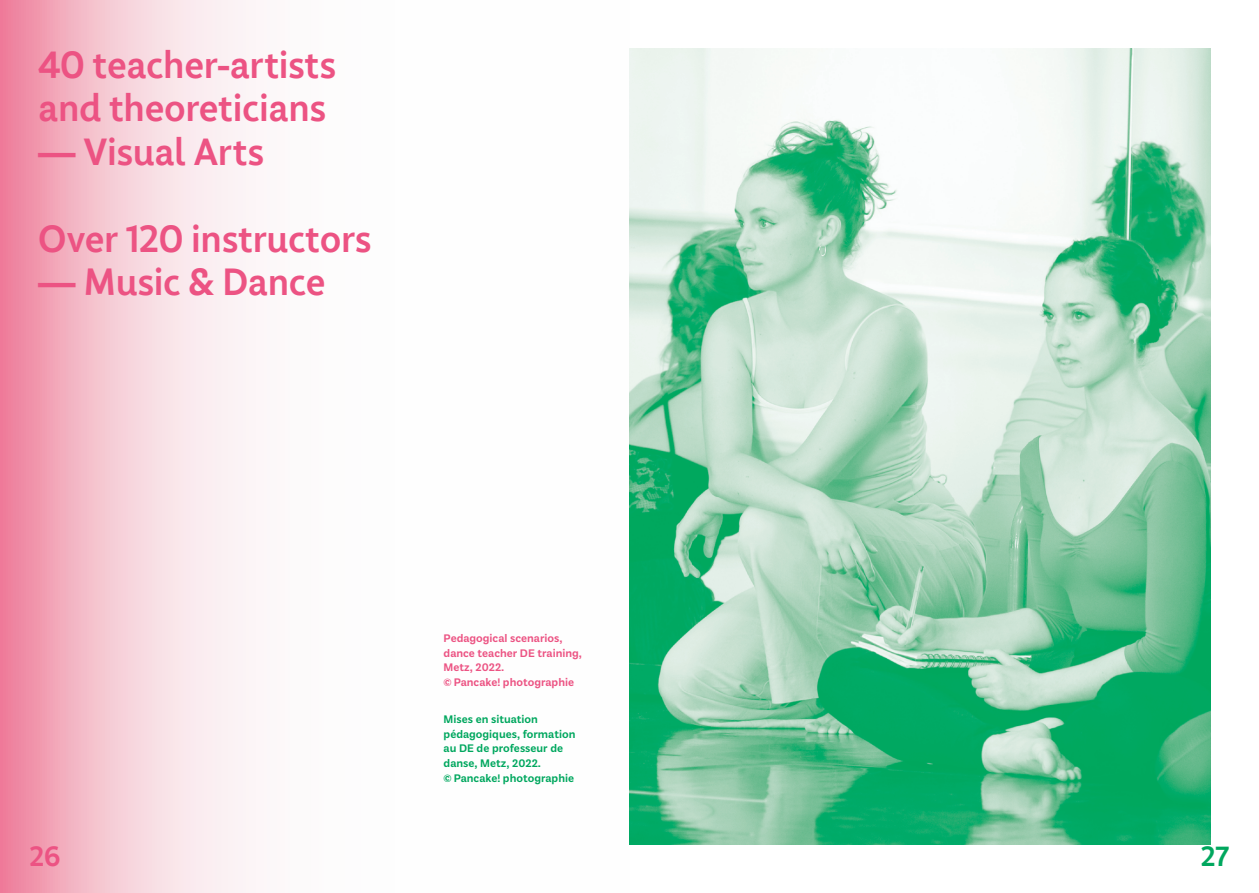
<style>
.page{position:relative;width:1259px;height:893px;background:#fff}
.page>*{position:absolute;margin:0;border:0;box-sizing:border-box;transform-origin:0 0}
.t1{font:37.5px/43.5px "Messine Sens";letter-spacing:-.01em;color:#ec5383}
.t2{font:27.6px "Messine Sens";color:#ec5383}
.t3{font:27.6px "Messine Sens";color:#00a75e}
.t4{font:500 11.7px/14.7px "Plan Grotesque Std";color:#00a75e}
.t5{font:500 11.7px/14.7px "Plan Grotesque Std";color:#ec5383}
</style>
<div class="page">
<svg style="left:0;top:0;width:246px;height:893px;background:#f5c6d2"></svg>
<img style="left:629px;top:49px;width:581px;height:795px">
<h1 class="t1" style="left:38px;top:42px;width:299px">40 teacher-artists and theoreticians</h1>
<h1 class="t1" style="left:38px;top:129px;width:227px">— Visual Arts</h1>
<h1 class="t1" style="left:38px;top:216px;width:335px">Over 120 instructors</h1>
<h1 class="t1" style="left:38px;top:260px;width:289px">— Music &amp; Dance</h1>
<p class="t5" style="left:443px;top:631px;width:140px">Pedagogical scenarios, dance teacher DE training,<br>Metz, 2022.<br>© Pancake! photographie</p>
<p class="t4" style="left:443px;top:712px;width:133px">Mises en situation pédagogiques, formation au DE de professeur de danse, Metz, 2022.<br>© Pancake! photographie</p>
<h2 class="t2" style="left:30px;top:839px;width:32px">26</h2>
<h2 class="t3" style="left:1201px;top:839px;width:30px">27</h2>
</div>
